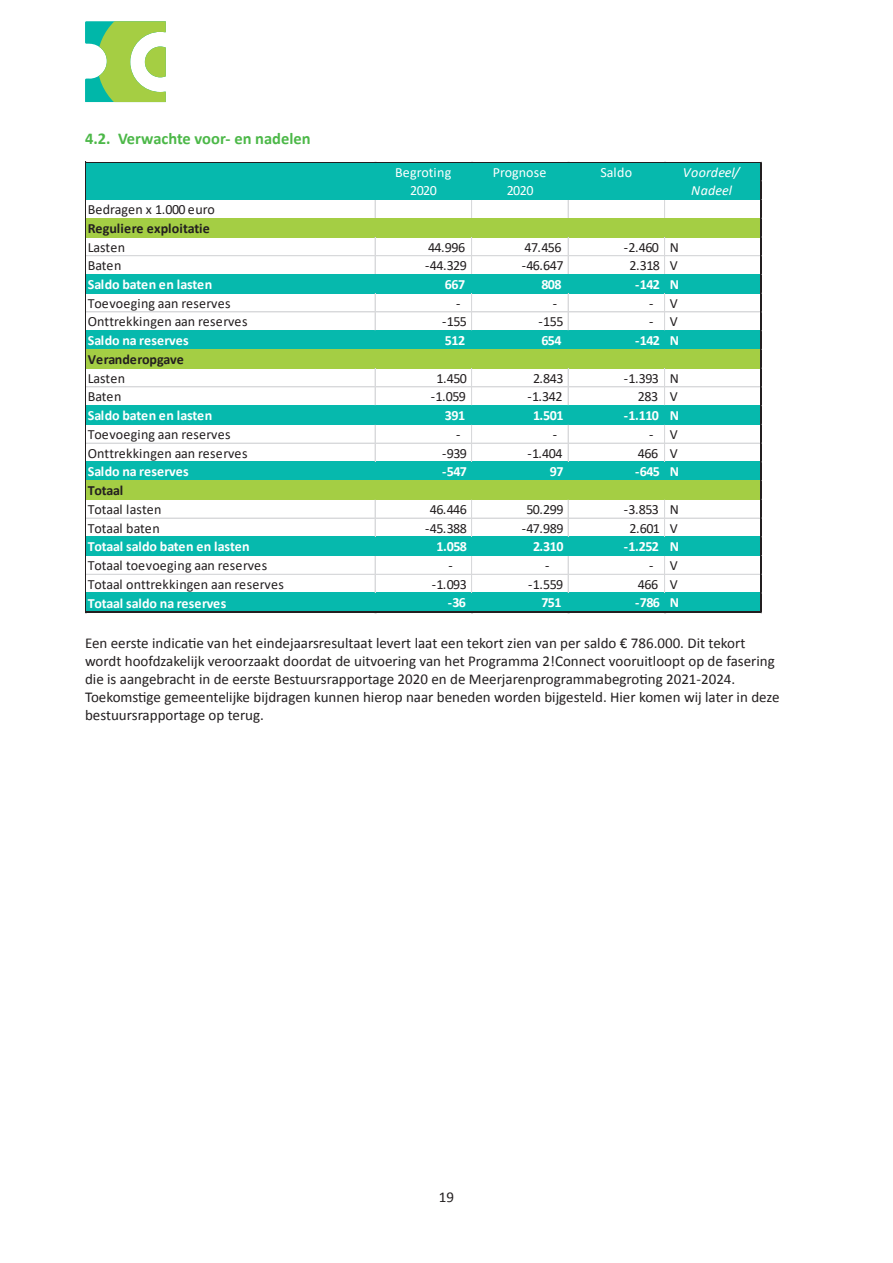
<style>
.page{position:relative;width:893px;height:1263px;background:#fff}
.page>*{position:absolute;margin:0;border:0;box-sizing:border-box;transform-origin:0 0}
.t1{font:700 16.5px "Calibri";color:#4cb848}
.t2{font:15px/18px "Calibri";color:#231f20}
.t3{font:14.1px "Calibri";letter-spacing:-.005em;color:#231f20}
.t4{font:700 14.1px "Calibri";letter-spacing:-.015em;color:#fff}
.t5{font:700 14.1px "Calibri";letter-spacing:-.005em;color:#231f20}
.t6{font:14.1px "Calibri";color:#fff}
.t7{font:italic 14.1px "Calibri";letter-spacing:.015em;color:#fff}
</style>
<div class="page">
<svg style="left:85px;top:21px;width:81px;height:81px"></svg>
<div style="left:86px;top:163px;width:676px;height:37px;background:#06b9ad"></div>
<div style="left:86px;top:218px;width:676px;height:19px;background:#a4ce44"></div>
<div style="left:86px;top:274px;width:676px;height:20px;background:#06b9ad"></div>
<div style="left:86px;top:330px;width:676px;height:20px;background:#06b9ad"></div>
<div style="left:86px;top:349px;width:676px;height:20px;background:#a4ce44"></div>
<div style="left:86px;top:405px;width:676px;height:20px;background:#06b9ad"></div>
<div style="left:86px;top:461px;width:676px;height:20px;background:#06b9ad"></div>
<div style="left:86px;top:480px;width:676px;height:20px;background:#a4ce44"></div>
<div style="left:86px;top:536px;width:676px;height:20px;background:#06b9ad"></div>
<div style="left:86px;top:592px;width:676px;height:21px;background:#06b9ad"></div>
<hr style="left:86px;top:162px;width:676px;height:1px;background:#231f20">
<svg style="left:375px;top:200px;width:1px;height:18px"></svg>
<svg style="left:471px;top:200px;width:1px;height:18px"></svg>
<svg style="left:568px;top:200px;width:1px;height:18px"></svg>
<svg style="left:664px;top:200px;width:1px;height:18px"></svg>
<hr style="left:86px;top:255px;width:674px;height:1px;background:#d8d9db">
<hr style="left:375px;top:237px;width:1px;height:37px;background:#d8d9db">
<hr style="left:471px;top:237px;width:1px;height:37px;background:#d8d9db">
<hr style="left:568px;top:237px;width:1px;height:37px;background:#d8d9db">
<hr style="left:664px;top:237px;width:1px;height:37px;background:#d8d9db">
<hr style="left:86px;top:311px;width:674px;height:1px;background:#d8d9db">
<hr style="left:375px;top:294px;width:1px;height:36px;background:#d8d9db">
<hr style="left:471px;top:294px;width:1px;height:36px;background:#d8d9db">
<hr style="left:568px;top:294px;width:1px;height:36px;background:#d8d9db">
<hr style="left:664px;top:294px;width:1px;height:36px;background:#d8d9db">
<hr style="left:86px;top:386px;width:674px;height:1px;background:#d8d9db">
<hr style="left:375px;top:369px;width:1px;height:36px;background:#d8d9db">
<hr style="left:471px;top:369px;width:1px;height:36px;background:#d8d9db">
<hr style="left:568px;top:369px;width:1px;height:36px;background:#d8d9db">
<hr style="left:664px;top:369px;width:1px;height:36px;background:#d8d9db">
<hr style="left:86px;top:443px;width:674px;height:1px;background:#d8d9db">
<hr style="left:375px;top:425px;width:1px;height:36px;background:#d8d9db">
<hr style="left:471px;top:425px;width:1px;height:36px;background:#d8d9db">
<hr style="left:568px;top:425px;width:1px;height:36px;background:#d8d9db">
<hr style="left:664px;top:425px;width:1px;height:36px;background:#d8d9db">
<hr style="left:86px;top:518px;width:674px;height:1px;background:#d8d9db">
<hr style="left:375px;top:500px;width:1px;height:36px;background:#d8d9db">
<hr style="left:471px;top:500px;width:1px;height:36px;background:#d8d9db">
<hr style="left:568px;top:500px;width:1px;height:36px;background:#d8d9db">
<hr style="left:664px;top:500px;width:1px;height:36px;background:#d8d9db">
<hr style="left:86px;top:574px;width:674px;height:1px;background:#d8d9db">
<hr style="left:375px;top:556px;width:1px;height:36px;background:#d8d9db">
<hr style="left:471px;top:556px;width:1px;height:36px;background:#d8d9db">
<hr style="left:568px;top:556px;width:1px;height:36px;background:#d8d9db">
<hr style="left:664px;top:556px;width:1px;height:36px;background:#d8d9db">
<hr style="left:85px;top:162px;width:1px;height:451px;background:#231f20">
<hr style="left:86px;top:611px;width:676px;height:2px;background:#231f20">
<hr style="left:760px;top:163px;width:2px;height:450px;background:#231f20">
<p class="t1" style="left:85px;top:128px;width:227px">4.2. Verwachte voor- en nadelen</p>
<p class="t6" style="left:395px;top:162px;width:58px">Begroting</p>
<p class="t6" style="left:493px;top:162px;width:55px">Prognose</p>
<p class="t6" style="left:600px;top:162px;width:33px">Saldo</p>
<p class="t7" style="left:683px;top:162px;width:58px">Voordeel/</p>
<p class="t6" style="left:410px;top:181px;width:28px">2020</p>
<p class="t6" style="left:507px;top:181px;width:28px">2020</p>
<p class="t7" style="left:691px;top:181px;width:42px">Nadeel</p>
<p class="t3" style="left:88px;top:200px;width:129px">Bedragen x 1.000 euro</p>
<p class="t5" style="left:88px;top:218px;width:124px">Reguliere exploitatie</p>
<p class="t3" style="left:88px;top:237px;width:39px">Lasten</p>
<p class="t3" style="left:428px;top:237px;width:39px">44.996</p>
<p class="t3" style="left:525px;top:237px;width:39px">47.456</p>
<p class="t3" style="left:624px;top:237px;width:56px">-2.460 N</p>
<p class="t3" style="left:88px;top:256px;width:35px">Baten</p>
<p class="t3" style="left:425px;top:256px;width:43px">-44.329</p>
<p class="t3" style="left:522px;top:256px;width:43px">-46.647</p>
<p class="t3" style="left:629px;top:256px;width:50px">2.318 V</p>
<p class="t4" style="left:88px;top:274px;width:126px">Saldo baten en lasten</p>
<p class="t4" style="left:445px;top:274px;width:22px">667</p>
<p class="t4" style="left:541px;top:274px;width:22px">808</p>
<p class="t4" style="left:635px;top:274px;width:45px">-142 N</p>
<p class="t3" style="left:88px;top:293px;width:144px">Toevoeging aan reserves</p>
<p class="t3" style="left:456px;top:293px;width:6px">-</p>
<p class="t3" style="left:553px;top:293px;width:6px">-</p>
<p class="t3" style="left:649px;top:293px;width:30px">- V</p>
<p class="t3" style="left:88px;top:312px;width:161px">Onttrekkingen aan reserves</p>
<p class="t3" style="left:442px;top:312px;width:26px">-155</p>
<p class="t3" style="left:539px;top:312px;width:26px">-155</p>
<p class="t3" style="left:649px;top:312px;width:30px">- V</p>
<p class="t4" style="left:88px;top:331px;width:103px">Saldo na reserves</p>
<p class="t4" style="left:445px;top:331px;width:22px">512</p>
<p class="t4" style="left:541px;top:331px;width:22px">654</p>
<p class="t4" style="left:635px;top:331px;width:45px">-142 N</p>
<p class="t5" style="left:88px;top:349px;width:97px">Veranderopgave</p>
<p class="t3" style="left:88px;top:368px;width:39px">Lasten</p>
<p class="t3" style="left:436px;top:368px;width:32px">1.450</p>
<p class="t3" style="left:533px;top:368px;width:32px">2.843</p>
<p class="t3" style="left:624px;top:368px;width:56px">-1.393 N</p>
<p class="t3" style="left:88px;top:387px;width:35px">Baten</p>
<p class="t3" style="left:431px;top:387px;width:37px">-1.059</p>
<p class="t3" style="left:527px;top:387px;width:37px">-1.342</p>
<p class="t3" style="left:638px;top:387px;width:41px">283 V</p>
<p class="t4" style="left:88px;top:405px;width:126px">Saldo baten en lasten</p>
<p class="t4" style="left:445px;top:405px;width:22px">391</p>
<p class="t4" style="left:533px;top:405px;width:32px">1.501</p>
<p class="t4" style="left:624px;top:405px;width:57px">-1.110 N</p>
<p class="t3" style="left:88px;top:424px;width:144px">Toevoeging aan reserves</p>
<p class="t3" style="left:456px;top:424px;width:6px">-</p>
<p class="t3" style="left:553px;top:424px;width:6px">-</p>
<p class="t3" style="left:649px;top:424px;width:30px">- V</p>
<p class="t3" style="left:88px;top:443px;width:161px">Onttrekkingen aan reserves</p>
<p class="t3" style="left:442px;top:443px;width:26px">-939</p>
<p class="t3" style="left:527px;top:443px;width:37px">-1.404</p>
<p class="t3" style="left:638px;top:443px;width:41px">466 V</p>
<p class="t4" style="left:88px;top:462px;width:103px">Saldo na reserves</p>
<p class="t4" style="left:442px;top:462px;width:26px">-547</p>
<p class="t4" style="left:550px;top:462px;width:15px">97</p>
<p class="t4" style="left:635px;top:462px;width:45px">-645 N</p>
<p class="t5" style="left:88px;top:480px;width:37px">Totaal</p>
<p class="t3" style="left:88px;top:499px;width:75px">Totaal lasten</p>
<p class="t3" style="left:430px;top:499px;width:39px">46.446</p>
<p class="t3" style="left:526px;top:499px;width:39px">50.299</p>
<p class="t3" style="left:624px;top:499px;width:56px">-3.853 N</p>
<p class="t3" style="left:88px;top:518px;width:73px">Totaal baten</p>
<p class="t3" style="left:425px;top:518px;width:43px">-45.388</p>
<p class="t3" style="left:522px;top:518px;width:43px">-47.989</p>
<p class="t3" style="left:629px;top:518px;width:50px">2.601 V</p>
<p class="t4" style="left:88px;top:537px;width:163px">Totaal saldo baten en lasten</p>
<p class="t4" style="left:436px;top:537px;width:32px">1.058</p>
<p class="t4" style="left:533px;top:537px;width:32px">2.310</p>
<p class="t4" style="left:624px;top:537px;width:57px">-1.252 N</p>
<p class="t3" style="left:88px;top:556px;width:181px">Totaal toevoeging aan reserves</p>
<p class="t3" style="left:449px;top:556px;width:6px">-</p>
<p class="t3" style="left:545px;top:556px;width:6px">-</p>
<p class="t3" style="left:649px;top:556px;width:30px">- V</p>
<p class="t3" style="left:88px;top:574px;width:198px">Totaal onttrekkingen aan reserves</p>
<p class="t3" style="left:432px;top:574px;width:37px">-1.093</p>
<p class="t3" style="left:528px;top:574px;width:37px">-1.559</p>
<p class="t3" style="left:638px;top:574px;width:41px">466 V</p>
<p class="t4" style="left:88px;top:593px;width:140px">Totaal saldo na reserves</p>
<p class="t4" style="left:448px;top:592px;width:20px">-36</p>
<p class="t4" style="left:541px;top:592px;width:22px">751</p>
<p class="t4" style="left:635px;top:592px;width:45px">-786 N</p>
<p class="t2" style="left:85px;top:633px;width:696px">Een eerste indicatie van het eindejaarsresultaat levert laat een tekort zien van per saldo € 786.000. Dit tekort wordt hoofdzakelijk veroorzaakt doordat de uitvoering van het Programma 2!Connect vooruitloopt op de fasering die is aangebracht in de eerste Bestuursrapportage 2020 en de Meerjarenprogrammabegroting 2021-2024.<br>Toekomstige gemeentelijke bijdragen kunnen hierop naar beneden worden bijgesteld. Hier komen wij later in deze bestuursrapportage op terug.</p>
<p class="t2" style="left:439px;top:1187px;width:17px">19</p>
</div>
